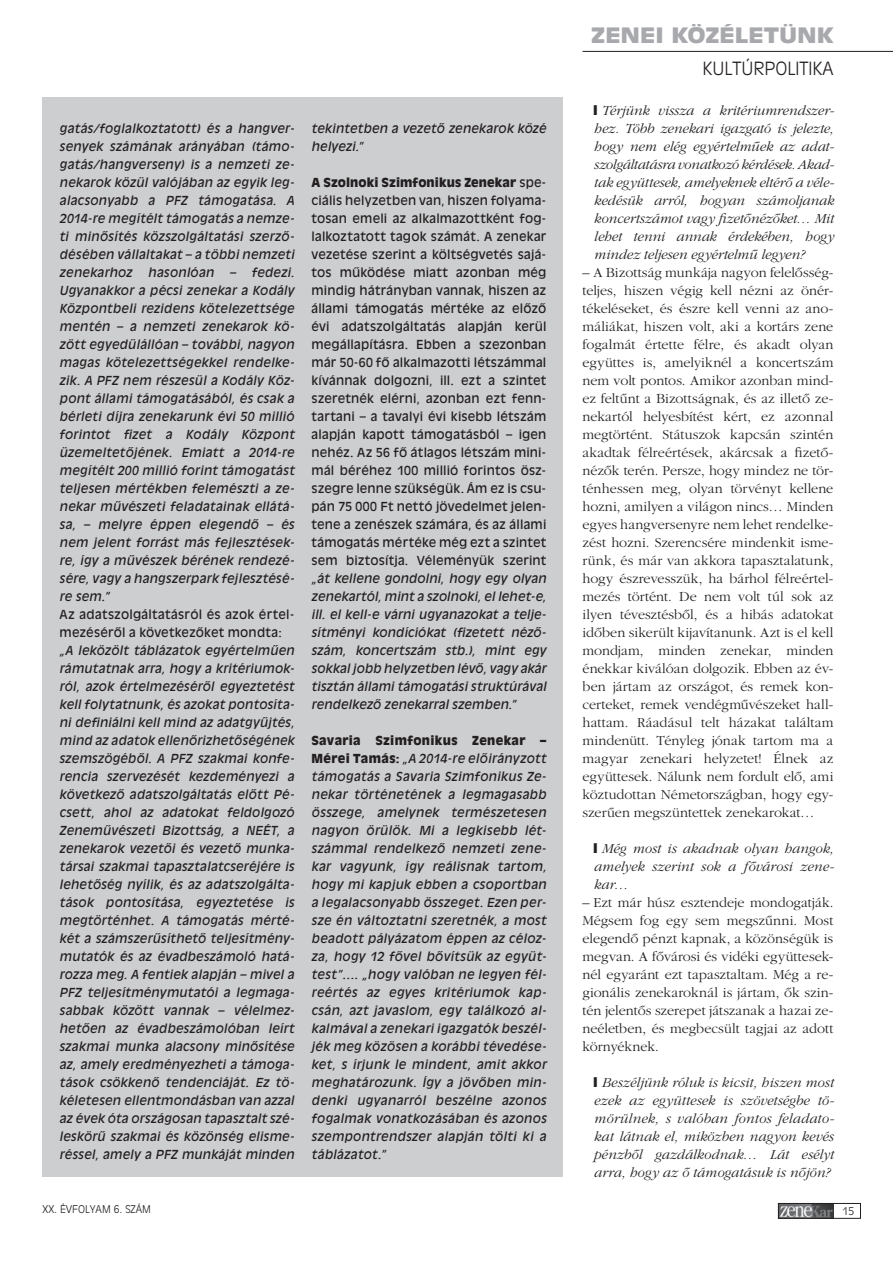
<style>
.page{position:relative;width:893px;height:1263px;background:#fff}
.page>*{position:absolute;margin:0;border:0;box-sizing:border-box;transform-origin:0 0}
.t1{font:21px "Antique Olive H Black";letter-spacing:-.005em;color:#a8a9ad;scale:1.2 1}
.t2{font:18px "Antique Olive H Light";color:#231f20}
.t3{font:14.25px/18px "Garamond Light H";color:#231f20;text-align:justify}
.t4{font:14.25px/18px "Garamond Light Italic H";letter-spacing:.005em;color:#231f20;text-align:justify}
.t5{font:12.3px/18px "Antique Olive H Italic";letter-spacing:.02em;color:#231f20}
.t6{font:12.3px/18px "Antique Olive H Plain";letter-spacing:.01em;color:#231f20}
.t7{font:12.3px "Antique Olive H Black";letter-spacing:.015em;color:#231f20}
.t8{font:10.5px "Antique Olive H Light";color:#231f20}
.s1{font-family:"Antique Olive H Plain"}
.s2{font-family:"Antique Olive H Black"}
</style>
<div class="page">
<img style="left:780px;top:1205px;width:53px;height:11px">
<div style="left:778px;top:1203px;width:83px;height:15px;border:1px solid #231f20"></div>
<hr style="left:583px;top:51px;width:310px;height:1px;background:#231f20">
<div style="left:43px;top:98px;width:520px;height:1079px;background:#cdced0"></div>
<p class="t5" style="left:60px;top:119px;width:236px">gatás/foglalkoztatott) és a hangver&shy;senyek számának arányában (támo&shy;gatás/hangverseny) is a nemzeti ze&shy;nekarok közül valójában az egyik leg&shy;alacsonyabb a PFZ támogatása. A 2014-re megítélt támogatás a nemze&shy;ti minôsítés közszolgáltatási szerzô&shy;désében vállaltakat – a többi nemzeti zenekarhoz</p>
<p class="t5" style="left:148px;top:263px;width:67px">hasonlóan</p>
<p class="t5" style="left:60px;top:263px;width:236px;text-align:justify;text-indent:170px">– fedezi.<br>Ugyanakkor a pécsi zenekar a Kodály Központbeli rezidens kötelezettsége mentén – a nemzeti zenekarok kö&shy;zött egyedülállóan – további, nagyon magas kötelezettségekkel rendelke&shy;zik. A PFZ nem részesül a Kodály Köz&shy;pont állami támogatásából, és csak a bérleti díjra zenekarunk évi 50 millió forintot fizet a Kodály Központ üzemeltetôjének. Emiatt a 2014-re megítélt 200 millió forint támogatást teljesen mértékben felemészti a ze&shy;nekar mûvészeti feladatainak ellátá&shy;sa, – melyre éppen elegendô – és nem jelent forrást más fejlesztések&shy;re, így a mûvészek bérének rendezé&shy;sére, vagy a hangszerpark fejlesztésé&shy;re sem.”</p>
<p class="t6" style="left:60px;top:605px;width:234px">Az adatszolgáltatásról és azok értel&shy;mezésérôl a következôket mondta:</p>
<p class="t5" style="left:60px;top:641px;width:236px">„A leközölt táblázatok egyértelmûen rámutatnak arra, hogy a kritériumok&shy;ról, azok értelmezésérôl egyeztetést kell folytatnunk, és azokat pontosíta&shy;ni definiálni kell mind az adatgyûjtés, mind az adatok ellenôrizhetôségének szemszögébôl. A PFZ szakmai konfe&shy;rencia szervezését kezdeményezi a következô adatszolgáltatás elôtt Pé&shy;csett, ahol az adatokat feldolgozó Zenemûvészeti Bizottság, a NEÉT, a zenekarok vezetôi és vezetô munka&shy;társai szakmai tapasztalatcseréjére is lehetôség nyílik, és az adatszolgálta&shy;tások pontosítása, egyeztetése is megtörténhet. A támogatás mérté&shy;két a számszerûsíthetô teljesítmény&shy;mutatók és az évadbeszámoló hatá&shy;rozza meg. A fentiek alapján – mivel a PFZ teljesítménymutatói a legmaga&shy;sabbak között vannak – vélelmez&shy;hetôen az évadbeszámolóban leírt szakmai munka alacsony minôsítése az, amely eredményezheti a támoga&shy;tások csökkenô tendenciáját. Ez tö&shy;kéletesen ellentmondásban van azzal az évek óta országosan tapasztalt szé&shy;leskörû szakmai és közönség elisme&shy;réssel, amely a PFZ munkáját minden</p>
<p class="t5" style="left:311px;top:119px;width:236px">tekintetben a vezetô zenekarok közé helyezi.”</p>
<p class="t7" style="left:311px;top:175px;width:234px">A Szolnoki Szimfonikus Zenekar <span class="s1">spe-</span></p>
<p class="t6" style="left:311px;top:191px;width:236px">ciális helyzetben van, hiszen folyama&shy;tosan emeli az alkalmazottként fog&shy;lalkoztatott tagok számát. A zenekar vezetése szerint a költségvetés sajá&shy;tos mûködése miatt azonban még mindig hátrányban vannak, hiszen az állami támogatás mértéke az elôzô évi adatszolgáltatás alapján kerül megállapításra. Ebben a szezonban már 50-60 fô alkalmazotti létszámmal kívánnak dolgozni, ill. ezt a szintet szeretnék elérni, azonban ezt fenn&shy;tartani – a tavalyi évi kisebb létszám alapján kapott támogatásból – igen nehéz. Az 56 fô átlagos létszám mini&shy;mál béréhez 100 millió forintos ös - szegre lenne szükségük. Ám ez is csu&shy;pán 75 000 Ft nettó jövedelmet jelen&shy;tene a zenészek számára, és az állami támogatás mértéke még ezt a szintet sem biztosítja. Véleményük szerint</p>
<p class="t5" style="left:311px;top:569px;width:236px">„át kellene gondolni, hogy egy olyan zenekartól, mint a szolnoki, el lehet-e, ill. el kell-e várni ugyanazokat a telje&shy;sítményi kondíciókat (fizetett nézô&shy;szám, koncertszám stb.), mint egy sokkal jobb helyzetben lévô, vagy akár tisztán állami támogatási struktúrával rendelkezô zenekarral szemben.”</p>
<p class="t7" style="left:311px;top:733px;width:236px">Savaria Szimfonikus Zenekar –</p>
<p class="t5" style="left:311px;top:749px;width:236px"><span class="s2">Mérei Tamás:</span> „A 2014-re elôirányzott támogatás a Savaria Szimfonikus Ze&shy;nekar történetének a legmagasabb összege, amelynek természetesen nagyon örülök. Mi a legkisebb lét&shy;számmal rendelkezô nemzeti zene&shy;kar vagyunk, így reálisnak tartom, hogy mi kapjuk ebben a csoportban a legalacsonyabb összeget. Ezen per&shy;sze én változtatni szeretnék, a most beadott pályázatom éppen az céloz&shy;za, hogy 12 fôvel bôvítsük az együt&shy;test”…. „hogy valóban ne legyen fél&shy;reértés az egyes kritériumok kap&shy;csán, azt javaslom, egy találkozó al&shy;kalmával a zenekari igazgatók beszél&shy;jék meg közösen a korábbi tévedése&shy;ket, s írjunk le mindent, amit akkor meghatározunk. Így a jövôben min&shy;denki ugyanarról beszélne azonos fogalmak vonatkozásában és azonos szempontrendszer alapján tölti ki a táblázatot.”</p>
<h1 class="t1" style="left:591px;top:22px;width:160px">ZENEI KÖZÉLETünk</h1>
<h2 class="t2" style="left:702px;top:57px;width:133px">KULTÚRPOLITIKA</h2>
<p class="t4" style="left:594px;top:102px;width:242px;text-indent:8px">Térjünk vissza a kritériumrendszer&shy;hez. Több zenekari igazgató is jelezte, hogy nem elég egyértelmûek az adat&shy;szolgáltatásra vonatkozó kérdések. Akad&shy;tak együttesek, amelyeknek eltérô a véle&shy;kedésük arról, hogyan számoljanak koncertszámot vagy fizetônézôket… Mit lehet tenni annak érdekében, hogy mindez teljesen egyértelmû legyen?</p>
<p class="t3" style="left:582px;top:264px;width:252px">– A Bizottság munkája nagyon felelôsség&shy;teljes, hiszen végig kell nézni az önér&shy;tékeléseket, és észre kell venni az ano&shy;máliákat, hiszen volt, aki a kortárs zene fogalmát értette félre, és akadt olyan együttes is, amelyiknél a koncertszám nem volt pontos. Amikor azonban mind&shy;ez feltûnt a Bizottságnak, és az illetô ze&shy;nekartól helyesbítést kért, ez azonnal megtörtént. Státuszok kapcsán szintén akadtak félreértések, akárcsak a fizetô&shy;nézôk terén. Persze, hogy mindez ne tör&shy;ténhessen meg, olyan törvényt kellene hozni, amilyen a világon nincs… Minden egyes hangversenyre nem lehet rendelke&shy;zést hozni. Szerencsére mindenkit isme&shy;rünk, és már van akkora tapasztalatunk, hogy észrevesszük, ha bárhol félreértel&shy;mezés történt. De nem volt túl sok az ilyen tévesztésbôl, és a hibás adatokat idôben sikerült kijavítanunk. Azt is el kell mondjam, minden zenekar, minden énekkar kiválóan dolgozik. Ebben az év&shy;ben jártam az országot, és remek kon&shy;certeket, remek vendégmûvészeket hall&shy;hattam. Ráadásul telt házakat találtam mindenütt. Tényleg jónak tartom ma a magyar zenekari helyzetet! Élnek az együttesek. Nálunk nem fordult elô, ami köztudottan Németországban, hogy egy&shy;szerûen megszüntettek zenekarokat…</p>
<p class="t4" style="left:594px;top:840px;width:242px;text-indent:8px">Még most is akadnak olyan hangok, amelyek szerint sok a fôvárosi zene&shy;kar…</p>
<p class="t3" style="left:582px;top:894px;width:252px">– Ezt már húsz esztendeje mondogatják.<br>Mégsem fog egy sem megszûnni. Most elegendô pénzt kapnak, a közönségük is megvan. A fôvárosi és vidéki együttesek&shy;nél egyaránt ezt tapasztaltam. Még a re&shy;gionális zenekaroknál is jártam, ôk szin&shy;tén jelentôs szerepet játszanak a hazai ze&shy;neéletben, és megbecsült tagjai az adott környéknek.</p>
<p class="t4" style="left:594px;top:1074px;width:241px;text-align:center">Beszéljünk róluk is kicsit, hiszen most ezek az együttesek is szövetségbe tö&shy;mörülnek, s valóban fontos feladato&shy;kat látnak el, miközben nagyon kevés pénzbôl gazdálkodnak… Lát esélyt arra, hogy az ô támogatásuk is nôjön?</p>
<p class="t8" style="left:43px;top:1203px;width:110px">XX. ÉVFOLYAM 6. SZÁM</p>
<p class="t8" style="left:842px;top:1205px;width:13px">15</p>
</div>
